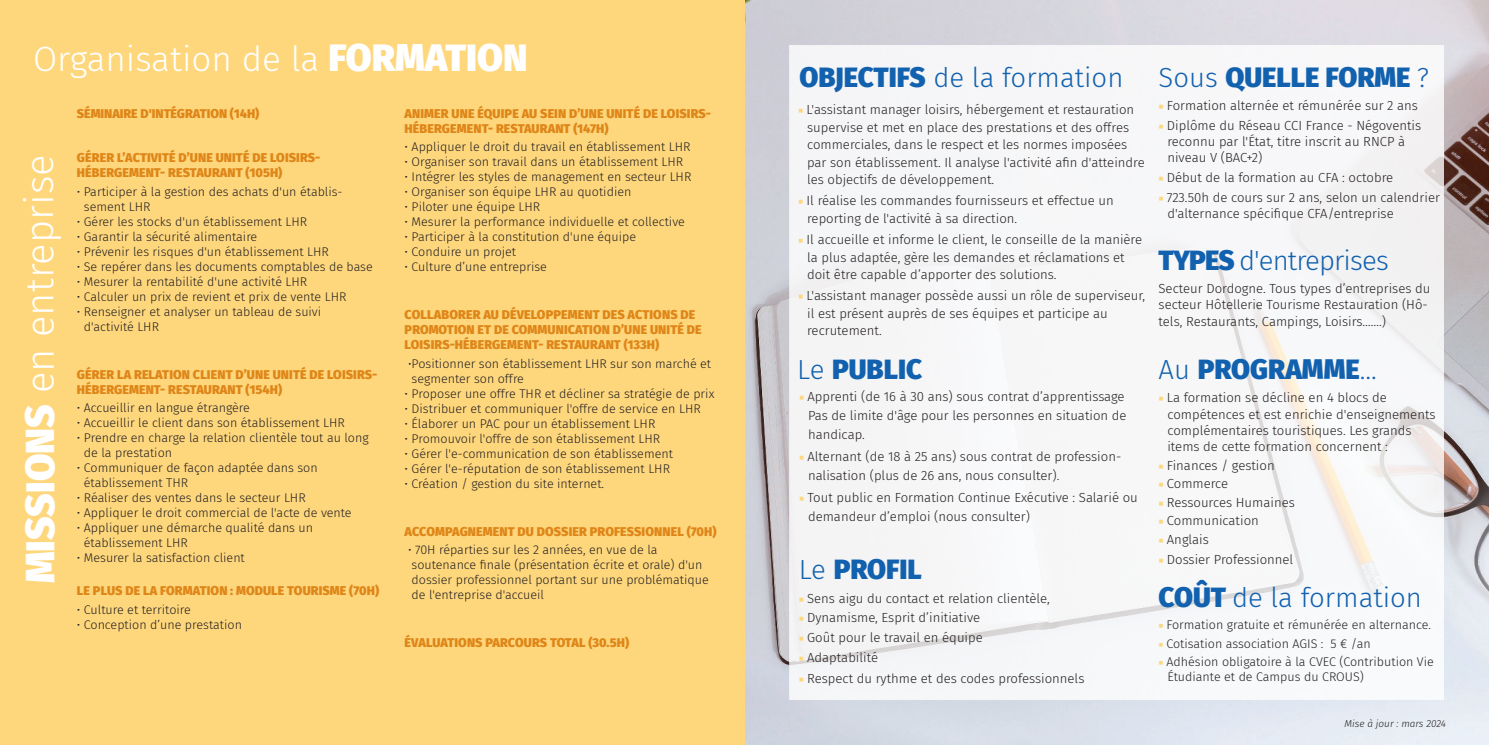
<style>
.page{position:relative;width:1489px;height:745px;background:#fff}
.page>*{position:absolute;margin:0;border:0;box-sizing:border-box;transform-origin:0 0}
.t1{font:300 40px "Fira Sans";letter-spacing:-.005em;color:#fff}
.t2{font:300 35px "Fira Sans";color:#fff}
.t3{font:900 27.5px "Fira Sans";color:#1161af}
.t4{font:300 27.5px "Fira Sans";color:#1161af}
.t5{font:300 27.5px "Fira Sans";letter-spacing:-.03em;color:#1161af}
.t6{font:300 13.12px/17.5px "Fira Sans";color:#231f20}
.t7{font:300 12.5px/15px "Fira Sans";color:#231f20}
.t8{font:900 12.5px/15px "Fira Sans";letter-spacing:.01em;color:#df8619}
.t9{font:italic 300 10px "Fira Sans";color:#231f20}
.s1{font-weight:900;font-size:37.5px}
.s2{font-weight:900}
.s3{font-family:"Minion Pro";font-weight:400;color:#fed77d}
.s4{font-weight:300}
</style>
<div class="page">
<img style="left:744px;top:0;width:744px;height:744px">
<div style="left:0;top:0;width:744px;height:744px;background:#fed77d"></div>
<div style="left:789px;top:45px;width:654px;height:654px;background:#f6f7f8"></div>
<h2 class="t2" style="left:33px;top:34px;width:496px">Organisation de la <span class="s1">FORMATION</span></h2>
<h1 class="t1" style="left:11px;top:583px;width:430px;rotate:-90deg"><span class="s2">MISSIONS</span> en entreprise</h1>
<p class="t8" style="left:77px;top:106px;width:184px">SÉMINAIRE D'INTÉGRATION (14H)</p>
<p class="t8" style="left:77px;top:149px;width:245px">GÉRER L’ACTIVITÉ D’UNE UNITÉ DE LOISIRS-<br>HÉBERGEMENT- RESTAURANT (105H)</p>
<p class="t7" style="left:84px;top:183px;width:260px;text-indent:-7px">• Participer à la gestion des achats d'un établis&shy;sement LHR</p>
<p class="t7" style="left:77px;top:213px;width:232px">• Gérer les stocks d'un établissement LHR</p>
<p class="t7" style="left:77px;top:228px;width:182px">• Garantir la sécurité alimentaire</p>
<p class="t7" style="left:77px;top:243px;width:254px">• Prévenir les risques d'un établissement LHR</p>
<p class="t7" style="left:77px;top:258px;width:297px">• Se repérer dans les documents comptables de base</p>
<p class="t7" style="left:77px;top:273px;width:232px">• Mesurer la rentabilité d'une activité LHR</p>
<p class="t7" style="left:77px;top:288px;width:271px">• Calculer un prix de revient et prix de vente LHR</p>
<p class="t7" style="left:84px;top:303px;width:239px;text-indent:-7px">• Renseigner et analyser un tableau de suivi d'activité LHR</p>
<p class="t8" style="left:77px;top:365px;width:302px">GÉRER LA RELATION CLIENT D’UNE UNITÉ DE LOISIRS-<br>HÉBERGEMENT- RESTAURANT (154H)</p>
<p class="t7" style="left:77px;top:400px;width:175px">• Accueillir en langue étrangère</p>
<p class="t7" style="left:77px;top:415px;width:270px">• Accueillir le client dans son établissement LHR</p>
<p class="t7" style="left:84px;top:430px;width:286px;text-indent:-7px">• Prendre en charge la relation clientèle tout au long de la prestation</p>
<p class="t7" style="left:84px;top:460px;width:235px;text-indent:-7px">• Communiquer de façon adaptée dans son établissement THR</p>
<p class="t7" style="left:77px;top:490px;width:230px">• Réaliser des ventes dans le secteur LHR</p>
<p class="t7" style="left:77px;top:505px;width:276px">• Appliquer le droit commercial de l'acte de vente</p>
<p class="t7" style="left:84px;top:520px;width:231px;text-indent:-7px">• Appliquer une démarche qualité dans un établissement LHR</p>
<p class="t7" style="left:77px;top:550px;width:169px">• Mesurer la satisfaction client</p>
<p class="t8" style="left:77px;top:581px;width:304px">LE PLUS DE LA FORMATION : MODULE TOURISME (70H)</p>
<p class="t7" style="left:77px;top:601px;width:116px">• Culture et territoire</p>
<p class="t7" style="left:77px;top:616px;width:167px">• Conception d’une prestation</p>
<p class="t8" style="left:404px;top:105px;width:308px">ANIMER UNE ÉQUIPE AU SEIN D’UNE UNITÉ DE LOISIRS-<br>HÉBERGEMENT- RESTAURANT (147H)</p>
<p class="t7" style="left:404px;top:139px;width:287px">• Appliquer le droit du travail en établissement LHR</p>
<p class="t7" style="left:404px;top:154px;width:280px">• Organiser son travail dans un établissement LHR</p>
<p class="t7" style="left:404px;top:169px;width:288px">• Intégrer les styles de management en secteur LHR</p>
<p class="t7" style="left:404px;top:184px;width:228px">• Organiser son équipe LHR au quotidien</p>
<p class="t7" style="left:404px;top:199px;width:137px">• Piloter une équipe LHR</p>
<p class="t7" style="left:404px;top:214px;width:282px">• Mesurer la performance individuelle et collective</p>
<p class="t7" style="left:404px;top:229px;width:233px">• Participer à la constitution d'une équipe</p>
<p class="t7" style="left:404px;top:244px;width:113px">• Conduire un projet</p>
<p class="t7" style="left:404px;top:259px;width:144px">• Culture d’une entreprise</p>
<p class="t8" style="left:404px;top:307px;width:298px">COLLABORER AU DÉVELOPPEMENT DES ACTIONS DE<br>PROMOTION ET DE COMMUNICATION D’UNE UNITÉ DE<br>LOISIRS-HÉBERGEMENT- RESTAURANT (133H)</p>
<p class="t7" style="left:408px;top:355px;width:305px">• Positionner son établissement LHR sur son marché et segmenter son offre</p>
<p class="t7" style="left:404px;top:385px;width:311px">• Proposer une offre THR et décliner sa stratégie de prix</p>
<p class="t7" style="left:404px;top:400px;width:298px">• Distribuer et communiquer l'offre de service en LHR</p>
<p class="t7" style="left:404px;top:415px;width:252px">• Élaborer un PAC pour un établissement LHR</p>
<p class="t7" style="left:404px;top:430px;width:257px">• Promouvoir l'offre de son établissement LHR</p>
<p class="t7" style="left:404px;top:445px;width:270px">• Gérer l'e-communication de son établissement</p>
<p class="t7" style="left:404px;top:460px;width:267px">• Gérer l'e-réputation de son établissement LHR</p>
<p class="t7" style="left:404px;top:475px;width:201px">• Création / gestion du site internet.</p>
<p class="t8" style="left:404px;top:522px;width:313px">ACCOMPAGNEMENT DU DOSSIER PROFESSIONNEL (70H)</p>
<p class="t7" style="left:408px;top:542px;width:302px">• 70H réparties sur les 2 années, en vue de la soutenance finale (présentation écrite et orale) d'un dossier professionnel portant sur une problématique de l'entreprise d'accueil</p>
<p class="t8" style="left:404px;top:633px;width:226px">ÉVALUATIONS PARCOURS TOTAL (30.5H)</p>
<h3 class="t4" style="left:799px;top:58px;width:325px"><span class="s2">OBJECTIFS</span> de la formation</h3>
<p class="t6" style="left:807px;top:101px;width:339px;text-indent:-9px"><span class="s3">■</span> L'assistant manager loisirs, hébergement et restauration supervise et met en place des prestations et des offres commerciales, dans le respect et les normes imposées par son établissement. Il analyse l'activité afin d'atteindre les objectifs de développement.</p>
<p class="t6" style="left:807px;top:192px;width:308px;text-indent:-9px"><span class="s3">■</span> Il réalise les commandes fournisseurs et effectue un reporting de l'activité à sa direction.</p>
<p class="t6" style="left:807px;top:230px;width:336px;text-indent:-9px"><span class="s3">■</span> Il accueille et informe le client, le conseille de la manière la plus adaptée, gère les demandes et réclamations et doit être capable d’apporter des solutions.</p>
<p class="t6" style="left:807px;top:286px;width:339px;text-indent:-9px"><span class="s3">■</span> L'assistant manager possède aussi un rôle de superviseur, il est présent auprès de ses équipes et participe au recrutement.</p>
<h3 class="t3" style="left:797px;top:350px;width:126px"><span class="s4">Le</span> PUBLIC</h3>
<p class="t6" style="left:808px;top:386px;width:320px;line-height:18.8px;text-indent:-9px"><span class="s3">■</span> Apprenti (de 16 à 30 ans) sous contrat d’apprentissage<br>Pas de limite d'âge pour les personnes en situation de handicap.</p>
<p class="t6" style="left:808px;top:446px;width:315px;line-height:18.8px;text-indent:-9px"><span class="s3">■</span> Alternant (de 18 à 25 ans) sous contrat de profession&shy;nalisation (plus de 26 ans, nous consulter).</p>
<p class="t6" style="left:808px;top:487px;width:331px;line-height:18.8px;text-indent:-9px"><span class="s3">■</span> Tout public en Formation Continue Exécutive : Salarié ou demandeur d’emploi (nous consulter)</p>
<h3 class="t3" style="left:798px;top:550px;width:125px"><span class="s4">Le</span> PROFIL</h3>
<p class="t6" style="left:798px;top:588px;width:252px"><span class="s3">■</span> Sens aigu du contact et relation clientèle,</p>
<p class="t6" style="left:798px;top:608px;width:183px"><span class="s3">■</span> Dynamisme, Esprit d’initiative</p>
<p class="t6" style="left:798px;top:628px;width:185px"><span class="s3">■</span> Goût pour le travail en équipe</p>
<p class="t6" style="left:798px;top:648px;width:81px"><span class="s3">■</span> Adaptabilité</p>
<p class="t6" style="left:798px;top:668px;width:287px"><span class="s3">■</span> Respect du rythme et des codes professionnels</p>
<h3 class="t3" style="left:1158px;top:58px;width:272px"><span class="s4">Sous</span> QUELLE FORME <span class="s4">?</span></h3>
<p class="t6" style="left:1158px;top:97px;width:261px"><span class="s3">■</span> Formation alternée et rémunérée sur 2 ans</p>
<p class="t6" style="left:1167px;top:117px;width:255px;line-height:16.2px;text-indent:-9px"><span class="s3">■</span> Diplôme du Réseau CCI France - Négoventis reconnu par l'État, titre inscrit au RNCP à niveau V (BAC+2)</p>
<p class="t6" style="left:1158px;top:169px;width:236px"><span class="s3">■</span> Début de la formation au CFA : octobre</p>
<p class="t6" style="left:1167px;top:189px;width:274px;line-height:16.2px;text-indent:-9px"><span class="s3">■</span> 723.50h de cours sur 2 ans, selon un calendrier d'alternance spécifique CFA/entreprise</p>
<h3 class="t5" style="left:1158px;top:240px;width:232px"><span class="s2">TYPES</span> d'entreprises</h3>
<p class="t6" style="left:1158px;top:280px;width:273px;line-height:16.2px">Secteur Dordogne. Tous types d’entreprises du secteur Hôtellerie Tourisme Restauration (Hô&shy;tels, Restaurants, Campings, Loisirs…….)</p>
<h3 class="t3" style="left:1158px;top:350px;width:220px"><span class="s4">Au</span> PROGRAMME<span class="s4">...</span></h3>
<p class="t6" style="left:1167px;top:389px;width:270px;line-height:16.2px;text-indent:-9px"><span class="s3">■</span> La formation se décline en 4 blocs de compétences et est enrichie d'enseignements complémentaires touristiques. Les grands items de cette formation concernent :</p>
<p class="t6" style="left:1158px;top:456px;width:118px"><span class="s3">■</span> Finances / gestion</p>
<p class="t6" style="left:1158px;top:474px;width:71px"><span class="s3">■</span> Commerce</p>
<p class="t6" style="left:1158px;top:493px;width:138px"><span class="s3">■</span> Ressources Humaines</p>
<p class="t6" style="left:1158px;top:511px;width:102px"><span class="s3">■</span> Communication</p>
<p class="t6" style="left:1158px;top:530px;width:52px"><span class="s3">■</span> Anglais</p>
<p class="t6" style="left:1158px;top:550px;width:136px"><span class="s3">■</span> Dossier Professionnel</p>
<h3 class="t4" style="left:1158px;top:577px;width:265px"><span class="s2">COÛT</span> de la formation</h3>
<p class="t7" style="left:1158px;top:616px;width:274px"><span class="s3">■</span> Formation gratuite et rémunérée en alternance.</p>
<p class="t7" style="left:1158px;top:635px;width:213px"><span class="s3">■</span> Cotisation association AGIS : 5 € /an</p>
<p class="t7" style="left:1167px;top:653px;width:268px;text-indent:-9px"><span class="s3">■</span> Adhésion obligatoire à la CVEC (Contribution Vie<br>Étudiante et de Campus du CROUS)</p>
<p class="t9" style="left:1344px;top:716px;width:103px">Mise à jour : mars 2024</p>
</div>
